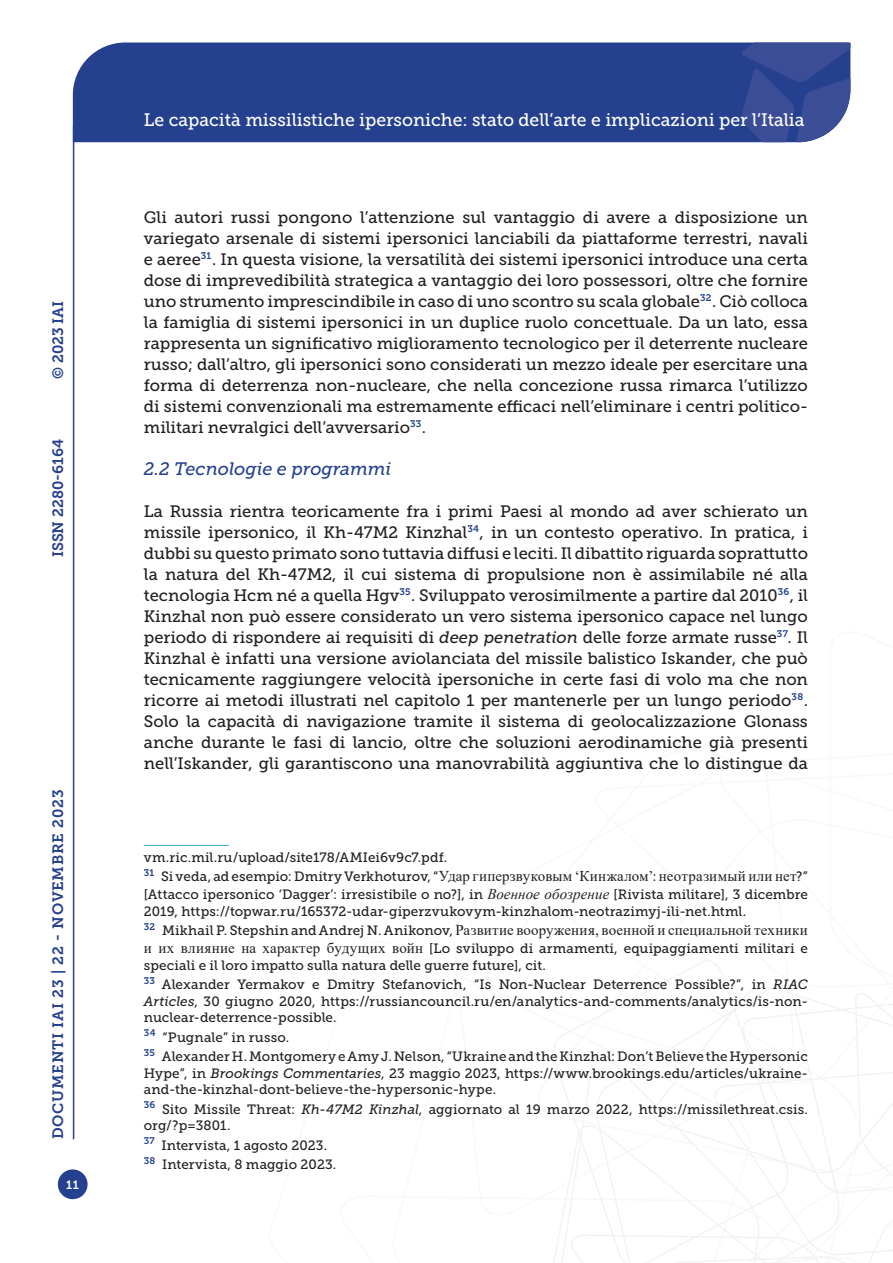
<style>
.page{position:relative;width:893px;height:1263px;background:#fff}
.page>*{position:absolute;margin:0;border:0;box-sizing:border-box;transform-origin:0 0}
.t1{font:18px "Museo Slab 500";color:#fff}
.Titolo_paragrafo_2{font:italic 18px "Museo Slab 500";color:#25408f}
.Testo{font:16.5px/21px "Museo Slab 500";color:#231f20;text-align:justify}
.Nota{font:15px "Times New Roman";letter-spacing:.01em;color:#231f20}
.t2{font:15px "Museo Slab 700";letter-spacing:.05em;color:#25408f}
.t3{font:15px "Museo Slab 700";color:#25408f}
.Nota-2{font:13.5px/16.2px "Museo Slab 500";letter-spacing:.01em;color:#231f20}
.t4{font:12px "Museo Slab 700";color:#fff}
.s1{font-style:italic}
.s2{font-family:"Museo Slab 500";font-size:13.5px}
.s3{font-family:"Times New Roman";font-style:italic;font-size:15px}
.s4{font-family:"Times New Roman";font-size:15px}
</style>
<div class="page">
<svg style="left:553px;top:960px;width:340px;height:303px"></svg>
<div style="left:73px;top:43px;width:668px;height:99px;background:#25408f"></div>
<svg style="left:741px;top:43px;width:109px;height:99px"></svg>
<div style="left:58px;top:1169px;width:30px;height:30px;background:#25408f;border-radius:50%"></div>
<hr style="left:73px;top:126px;width:1px;height:1013px;background:#25408f">
<hr style="left:144px;top:845px;width:85px;height:1px;background:#39a7cc">
<p class="t2" style="left:50px;top:379px;width:80px;rotate:-90deg">© 2023 IAI</p>
<p class="t3" style="left:50px;top:557px;width:120px;rotate:-90deg">ISSN 2280-6164</p>
<p class="t2" style="left:50px;top:1139px;width:351px;rotate:-90deg">DOCUMENTI IAI 23 | 22 - NOVEMBRE 2023</p>
<p class="t4" style="left:66px;top:1178px;width:14px">11</p>
<p class="t1" style="left:144px;top:110px;width:662px">Le capacità missilistiche ipersoniche: stato dell’arte e implicazioni per l’Italia</p>
<p class="Testo" style="left:144px;top:207px;width:666px">Gli autori russi pongono l’attenzione sul vantaggio di avere a disposizione un variegato arsenale di sistemi ipersonici lanciabili da piattaforme terrestri, navali e aeree<sup>31</sup>. In questa visione, la versatilità dei sistemi ipersonici introduce una certa dose di imprevedibilità strategica a vantaggio dei loro possessori, oltre che fornire uno strumento imprescindibile in caso di uno scontro su scala globale<sup>32</sup>. Ciò colloca la famiglia di sistemi ipersonici in un duplice ruolo concettuale. Da un lato, essa rappresenta un significativo miglioramento tecnologico per il deterrente nucleare russo; dall’altro, gli ipersonici sono considerati un mezzo ideale per esercitare una forma di deterrenza non-nucleare, che nella concezione russa rimarca l’utilizzo di sistemi convenzionali ma estremamente efficaci nell’eliminare i centri politico&shy;militari nevralgici dell’avversario<sup>33</sup>.</p>
<p class="Titolo_paragrafo_2" style="left:144px;top:458px;width:249px">2.2 Tecnologie e programmi</p>
<p class="Testo" style="left:144px;top:501px;width:666px">La Russia rientra teoricamente fra i primi Paesi al mondo ad aver schierato un missile ipersonico, il Kh-47M2 Kinzhal<sup>34</sup>, in un contesto operativo. In pratica, i dubbi su questo primato sono tuttavia diffusi e leciti. Il dibattito riguarda soprattutto la natura del Kh-47M2, il cui sistema di propulsione non è assimilabile né alla tecnologia Hcm né a quella Hgv<sup>35</sup>. Sviluppato verosimilmente a partire dal 2010<sup>36</sup>, il Kinzhal non può essere considerato un vero sistema ipersonico capace nel lungo periodo di rispondere ai requisiti di <span class="s1">deep penetration</span> delle forze armate russe<sup>37</sup>. Il Kinzhal è infatti una versione aviolanciata del missile balistico Iskander, che può tecnicamente raggiungere velocità ipersoniche in certe fasi di volo ma che non ricorre ai metodi illustrati nel capitolo 1 per mantenerle per un lungo periodo<sup>38</sup>.<br>Solo la capacità di navigazione tramite il sistema di geolocalizzazione Glonass anche durante le fasi di lancio, oltre che soluzioni aerodinamiche già presenti nell’Iskander, gli garantiscono una manovrabilità aggiuntiva che lo distingue da</p>
<p class="Nota-2" style="left:144px;top:849px;width:305px">vm.ric.mil.ru/upload/site178/AMIei6v9c7.pdf.</p>
<p class="Nota" style="left:144px;top:866px;width:666px"><sup>31</sup> <span class="s2">Si veda, ad esempio: Dmitry Verkhoturov, “</span>Удар гиперзвуковым ‘Кинжалом’: неотразимый или нет<span class="s2">?”</span></p>
<p class="Nota-2" style="left:144px;top:887px;width:666px">[Attacco ipersonico ‘Dagger’: irresistibile o no?], in <span class="s3">Военное обозрение</span> [Rivista militare], 3 dicembre<br>2019, https://topwar.ru/165372-udar-giperzvukovym-kinzhalom-neotrazimyj-ili-net.html.</p>
<p class="Nota" style="left:144px;top:920px;width:666px"><sup>32</sup> <span class="s2">Mikhail P. Stepshin and Andrej N. Anikonov,</span> Развитие вооружения, военной и специальной техники</p>
<p class="Nota-2" style="left:144px;top:941px;width:666px"><span class="s4">и их влияние на характер будущих войн</span> [Lo sviluppo di armamenti, equipaggiamenti militari e speciali e il loro impatto sulla natura delle guerre future], cit.</p>
<p class="Nota-2" style="left:144px;top:977px;width:666px;text-align:justify"><sup>33</sup> Alexander Yermakov e Dmitry Stefanovich, “Is Non-Nuclear Deterrence Possible?”, in <span class="s1">RIAC Articles</span>, 30 giugno 2020, https://russiancouncil.ru/en/analytics-and-comments/analytics/is-non&shy;nuclear-deterrence-possible.</p>
<p class="Nota-2" style="left:144px;top:1029px;width:147px"><sup>34</sup> “Pugnale” in russo.</p>
<p class="Nota-2" style="left:144px;top:1049px;width:666px;text-align:justify"><sup>35</sup> Alexander H. Montgomery e Amy J. Nelson, “Ukraine and the Kinzhal: Don’t Believe the Hypersonic Hype”, in <span class="s1">Brookings Commentaries</span>, 23 maggio 2023, https://www.brookings.edu/articles/ukraine&shy;and-the-kinzhal-dont-believe-the-hypersonic-hype.</p>
<p class="Nota-2" style="left:144px;top:1101px;width:666px"><sup>36</sup> Sito Missile Threat: <span class="s1">Kh-47M2 Kinzhal</span>, aggiornato al 19 marzo 2022, https://missilethreat.csis. org/?p=3801.</p>
<p class="Nota-2" style="left:144px;top:1137px;width:185px"><sup>37</sup> Intervista, 1 agosto 2023.</p>
<p class="Nota-2" style="left:144px;top:1157px;width:194px"><sup>38</sup> Intervista, 8 maggio 2023.</p>
</div>
